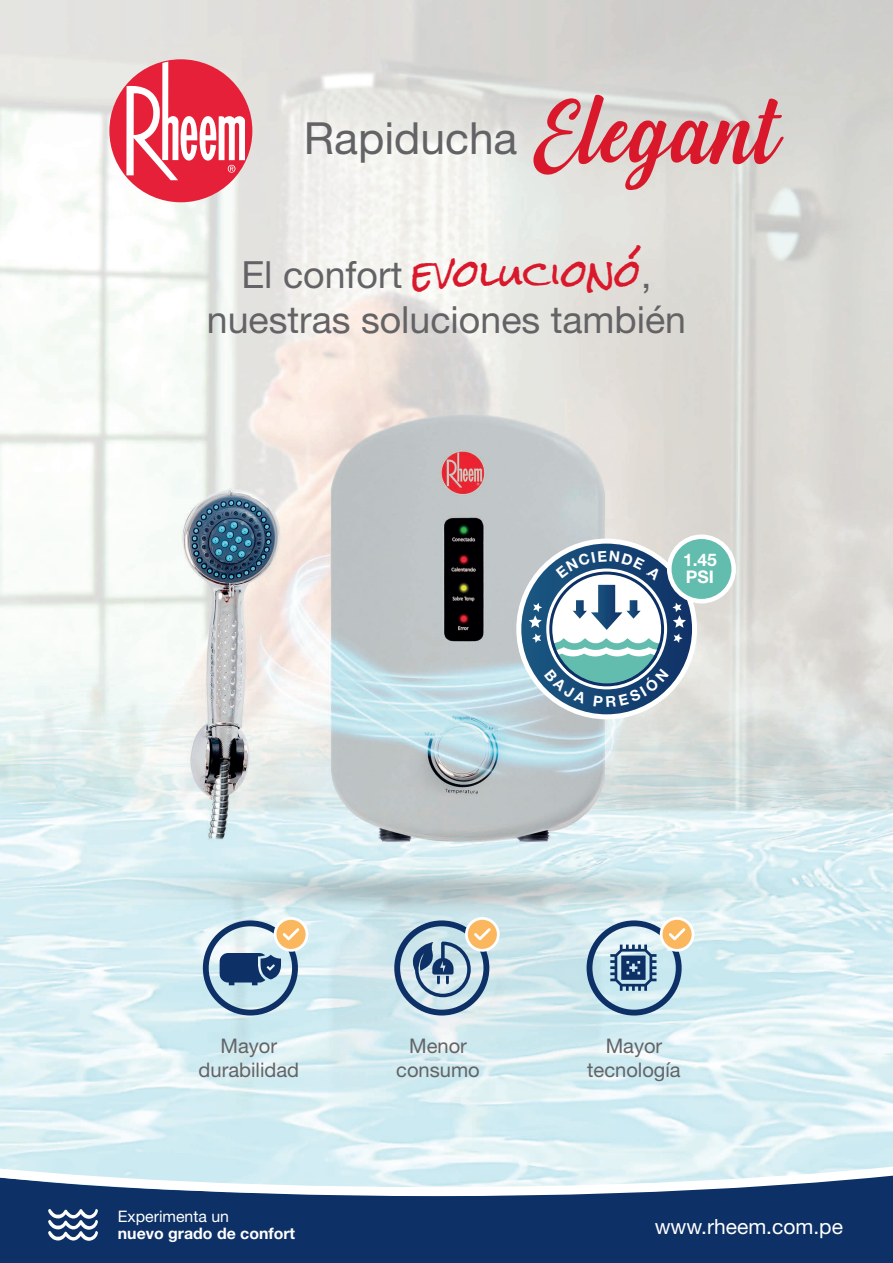
<style>
.page{position:relative;width:893px;height:1263px;background:#fff}
.page>*{position:absolute;margin:0;border:0;box-sizing:border-box;transform-origin:0 0}
.t1{font:44.4px "Rheem Sans";color:#636366}
.t2{font:37.5px/45px "Rheem Sans";color:#636366;text-align:center}
.t3{font:21px "Rheem Sans";color:#fff}
.t4{font:20.1px/24.2px "Rheem Sans";color:#636366;text-align:center}
.t5{font:700 17.4px/16.8px "Rheem Sans";color:#fff}
.t6{font:700 15.9px "Rheem Sans";color:#fff}
.t7{font:15.9px "Rheem Sans";color:#fff}
.s1{font-family:"Rock Salt";color:#d9182b}
</style>
<div class="page">
<img style="left:0;top:0;width:893px;height:1141px">
<svg style="left:587px;top:917px;width:107px;height:98px;background:#a5bbc7"></svg>
<svg style="left:394px;top:917px;width:106px;height:98px;background:#a3b6c1"></svg>
<svg style="left:203px;top:917px;width:105px;height:98px;background:#9fb3c0"></svg>
<div style="left:0;top:1200px;width:893px;height:63px;background:#0d3166"></div>
<svg style="left:0;top:1141px;width:893px;height:59px"></svg>
<svg style="left:48px;top:1209px;width:50px;height:34px"></svg>
<img style="left:464px;top:487px;width:285px;height:284px">
<div style="left:516px;top:539px;width:181px;height:180px;background:#fff;border-radius:50%"></div>
<svg style="left:521px;top:544px;width:171px;height:170px"></svg>
<img style="left:647px;top:514px;width:110px;height:110px">
<svg style="left:667px;top:534px;width:69px;height:69px"></svg>
<div style="left:672px;top:539px;width:59px;height:60px;background:#62bdae;border-radius:50%"></div>
<div style="left:109px;top:59px;width:143px;height:143px;background:#e52038;border-radius:50%"></div>
<svg style="left:126px;top:62px;width:119px;height:118px"></svg>
<svg style="left:533px;top:95px;width:251px;height:95px;background:#daa7a9"></svg>
<svg style="left:529px;top:551px;width:157px;height:156px"></svg>
<p class="t1" style="left:304px;top:111px;width:215px">Rapiducha</p>
<p class="t2" style="left:207px;top:251px;width:481px">El confort <span class="s1">EVOLUCIONÓ</span>, nuestras soluciones también</p>
<p class="t5" style="left:683px;top:551px;width:35px">1.45<br>PSI</p>
<p class="t4" style="left:199px;top:1033px;width:102px">Mayor durabilidad</p>
<p class="t7" style="left:118px;top:1206px;width:113px">Experimenta un</p>
<p class="t6" style="left:118px;top:1223px;width:179px">nuevo grado de confort</p>
<p class="t4" style="left:396px;top:1033px;width:85px">Menor consumo</p>
<p class="t4" style="left:587px;top:1033px;width:95px">Mayor tecnología</p>
<p class="t3" style="left:655px;top:1214px;width:190px">www.rheem.com.pe</p>
</div>
